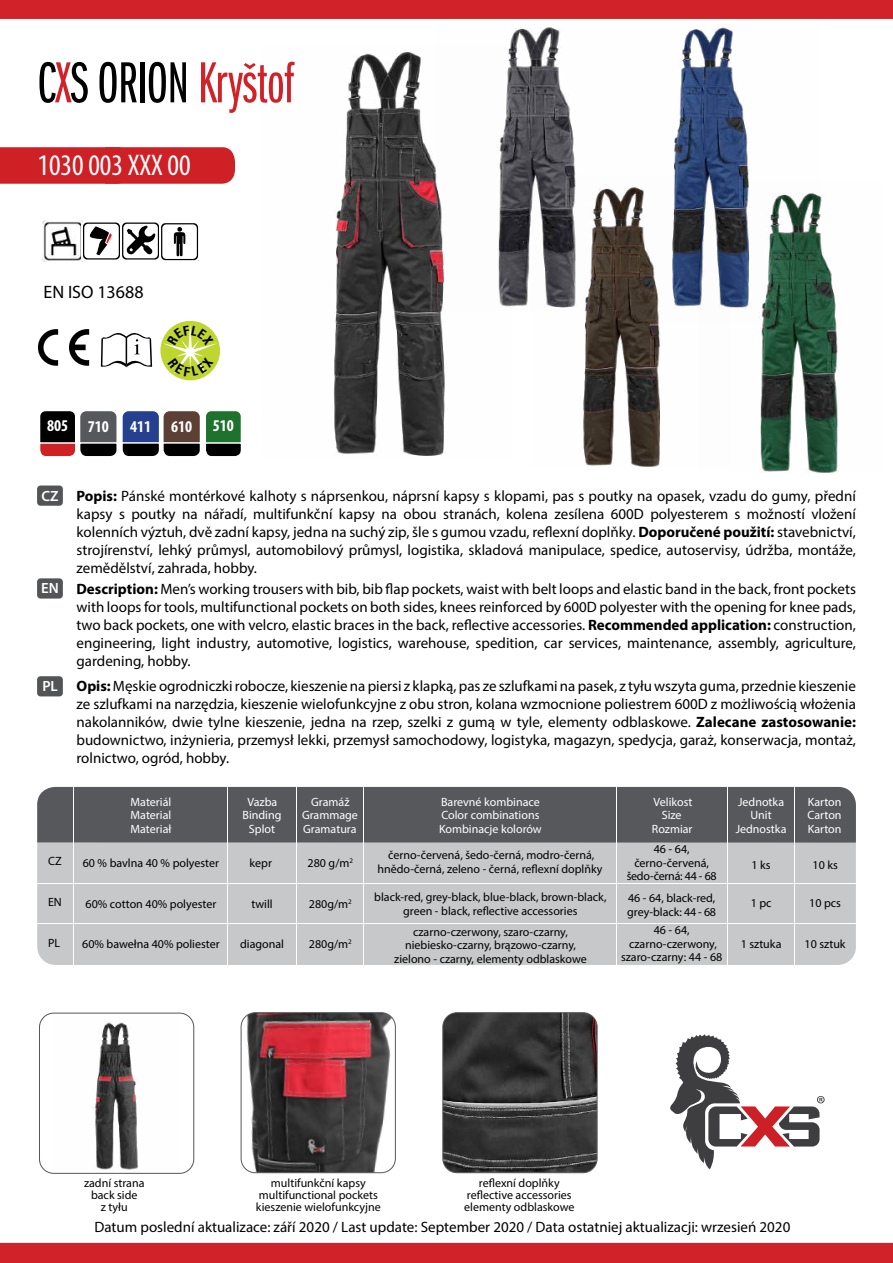
<style>
.page{position:relative;width:893px;height:1263px;background:#fff}
.page>*{position:absolute;margin:0;border:0;box-sizing:border-box;transform-origin:0 0}
.t1{font:60px "Franklin Got Itc DOT Boo Ext Com";letter-spacing:-.01em;color:#d12229}
.t2{font:condensed 30px "Myriad Pro";color:#fff}
.t3{font:18px "Myriad Pro";color:#000}
.t4{font:700 condensed 16.5px "Myriad Pro";color:#fff}
.t5{font:15px/18px "Myriad Pro";color:#000;text-align:justify}
.t6{font:600 14.85px "Myriad Pro";color:#fff}
.t7{font:12px/13.5px "Myriad Pro";color:#000;text-align:center}
.t8{font:12px "Myriad Pro";color:#fff}
.s1{color:#000}
.s2{font-weight:700}
</style>
<div class="page">
<img style="left:674px;top:27px;width:75px;height:155px">
<img style="left:510px;top:27px;width:66px;height:280px">
<div style="left:0;top:147px;width:235px;height:37px;background:#cf2026"></div>
<img style="left:333px;top:44px;width:179px;height:412px">
<img style="left:532px;top:176px;width:198px;height:290px">
<img style="left:699px;top:182px;width:139px;height:290px">
<img style="left:91px;top:1021px;width:47px;height:149px">
<div style="left:39px;top:1012px;width:155px;height:162px;border:1px solid #57585b;border-radius:14px"></div>
<img style="left:241px;top:1013px;width:154px;height:160px">
<div style="left:241px;top:1012px;width:155px;height:161px;border:1px solid #57585b;border-radius:14px"></div>
<img style="left:444px;top:1014px;width:152px;height:159px">
<div style="left:442px;top:1012px;width:156px;height:161px;border:1px solid #57585b;border-radius:14px"></div>
<svg style="left:670px;top:1034px;width:155px;height:135px"></svg>
<div style="left:37px;top:485px;width:26px;height:21px;background:#535456;border-radius:3px"></div>
<div style="left:37px;top:578px;width:26px;height:21px;background:#535456;border-radius:3px"></div>
<div style="left:37px;top:676px;width:26px;height:20px;background:#535456;border-radius:3px"></div>
<div style="left:0;top:0;width:893px;height:19px;background:#d12229"></div>
<div style="left:0;top:1243px;width:893px;height:20px;background:#d12229"></div>
<img style="left:42px;top:221px;width:39px;height:40px">
<svg style="left:81px;top:221px;width:118px;height:41px"></svg>
<div style="left:81px;top:412px;width:35px;height:43px;background:#57585b;border-radius:5px"></div>
<div style="left:80px;top:411px;width:36px;height:45px;border:2px solid #57585b;border-radius:5px"></div>
<div style="left:41px;top:412px;width:33px;height:42px;background:#000;border-radius:4px"></div>
<div style="left:40px;top:411px;width:35px;height:44px;border:2px solid #000;border-radius:4px"></div>
<div style="left:123px;top:412px;width:35px;height:43px;background:#24408e;border-radius:5px"></div>
<div style="left:123px;top:411px;width:36px;height:45px;border:2px solid #24408e;border-radius:5px"></div>
<div style="left:207px;top:412px;width:33px;height:42px;background:#1e722d;border-radius:4px"></div>
<div style="left:206px;top:411px;width:35px;height:44px;border:2px solid #1e722d;border-radius:4px"></div>
<div style="left:164px;top:412px;width:35px;height:43px;background:#5c4036;border-radius:5px"></div>
<div style="left:164px;top:411px;width:36px;height:45px;border:2px solid #5c4036;border-radius:5px"></div>
<svg style="left:40px;top:441px;width:201px;height:15px"></svg>
<svg style="left:101px;top:333px;width:51px;height:34px"></svg>
<svg style="left:38px;top:329px;width:20px;height:37px"></svg>
<svg style="left:69px;top:329px;width:20px;height:37px"></svg>
<div style="left:160px;top:321px;width:60px;height:59px;background:#bed62f;border-radius:50%"></div>
<div style="left:37px;top:787px;width:819px;height:178px;background:#c6c8ca;border-radius:18px"></div>
<div style="left:37px;top:787px;width:819px;height:55px;background:#57585b"></div>
<hr style="left:37px;top:923px;width:819px;height:1px;background:#fff">
<hr style="left:37px;top:883px;width:819px;height:1px;background:#fff">
<hr style="left:73px;top:787px;width:1px;height:178px;background:#fff">
<hr style="left:794px;top:787px;width:1px;height:178px;background:#fff">
<hr style="left:727px;top:787px;width:1px;height:178px;background:#fff">
<hr style="left:363px;top:787px;width:1px;height:178px;background:#fff">
<hr style="left:296px;top:787px;width:1px;height:178px;background:#fff">
<hr style="left:228px;top:787px;width:1px;height:178px;background:#fff">
<hr style="left:616px;top:787px;width:1px;height:178px;background:#fff">
<svg style="left:164px;top:324px;width:53px;height:52px"></svg>
<h1 class="t1" style="left:37px;top:51px;width:258px"><span class="s1">C</span>X<span class="s1">S ORION</span> Kryštof</h1>
<h2 class="t2" style="left:38px;top:147px;width:155px">1030 003 XXX 00</h2>
<p class="t3" style="left:43px;top:281px;width:102px">EN ISO 13688</p>
<p class="t4" style="left:47px;top:416px;width:63px">805 710</p>
<p class="t4" style="left:130px;top:416px;width:105px">411 610 510</p>
<p class="t6" style="left:42px;top:486px;width:19px">CZ</p>
<p class="t6" style="left:41px;top:579px;width:19px">EN</p>
<p class="t6" style="left:42px;top:677px;width:17px">PL</p>
<p class="t7" style="left:48px;top:854px;width:15px">CZ</p>
<p class="t7" style="left:48px;top:895px;width:15px">EN</p>
<p class="t7" style="left:48px;top:935px;width:14px">PL</p>
<p class="t5" style="left:77px;top:486px;width:781px"><span class="s2">Popis:</span> Pánské montérkové kalhoty s náprsenkou, náprsní kapsy s klopami, pas s poutky na opasek, vzadu do gumy, přední kapsy s poutky na nářadí, multifunkční kapsy na obou stranách, kolena zesílena 600D polyesterem s možností vložení kolenních výztuh, dvě zadní kapsy, jedna na suchý zip, šle s gumou vzadu, reflexní doplňky. <span class="s2">Doporučené použití:</span> stavebnictví, strojírenství, lehký průmysl, automobilový průmysl, logistika, skladová manipulace, spedice, autoservisy, údržba, montáže, zemědělství, zahrada, hobby.</p>
<p class="t5" style="left:77px;top:579px;width:781px"><span class="s2">Description:</span> Men’s working trousers with bib, bib flap pockets, waist with belt loops and elastic band in the back, front pockets with loops for tools, multifunctional pockets on both sides, knees reinforced by 600D polyester with the opening for knee pads, two back pockets, one with velcro, elastic braces in the back, reflective accessories. <span class="s2">Recommended application:</span> construction, engineering, light industry, automotive, logistics, warehouse, spedition, car services, maintenance, assembly, agriculture, gardening, hobby.</p>
<p class="t5" style="left:77px;top:677px;width:781px"><span class="s2">Opis:</span> Męskie ogrodniczki robocze, kieszenie na piersi z klapką, pas ze szlufkami na pasek, z tyłu wszyta guma, przednie kieszenie ze szlufkami na narzędzia, kieszenie wielofunkcyjne z obu stron, kolana wzmocnione poliestrem 600D z możliwością włożenia nakolanników, dwie tylne kieszenie, jedna na rzep, szelki z gumą w tyle, elementy odblaskowe. <span class="s2">Zalecane zastosowanie: </span>budownictwo, inżynieria, przemysł lekki, przemysł samochodowy, logistyka, magazyn, spedycja, garaż, konserwacja, montaż, rolnictwo, ogród, hobby.</p>
<p class="t8" style="left:131px;top:794px;width:42px">Materiál</p>
<p class="t8" style="left:131px;top:808px;width:42px">Material</p>
<p class="t8" style="left:131px;top:822px;width:42px">Materiał</p>
<p class="t7" style="left:83px;top:856px;width:138px">60 % bavlna 40 % polyester</p>
<p class="t7" style="left:86px;top:897px;width:132px">60% cotton 40% polyester</p>
<p class="t7" style="left:82px;top:937px;width:139px">60% bawełna 40% poliester</p>
<p class="t8" style="left:247px;top:794px;width:31px">Vazba</p>
<p class="t8" style="left:249px;top:821px;width:28px">Splot</p>
<p class="t8" style="left:243px;top:808px;width:40px">Binding</p>
<p class="t7" style="left:250px;top:856px;width:24px">kepr</p>
<p class="t7" style="left:251px;top:897px;width:23px">twill</p>
<p class="t7" style="left:240px;top:937px;width:45px">diagonal</p>
<p class="t8" style="left:311px;top:794px;width:40px">Gramáž</p>
<p class="t8" style="left:303px;top:821px;width:55px">Gramatura</p>
<p class="t8" style="left:302px;top:808px;width:57px">Grammage</p>
<p class="t7" style="left:308px;top:856px;width:47px">280 g/m<sup>2</sup></p>
<p class="t7" style="left:309px;top:897px;width:44px">280g/m<sup>2</sup></p>
<p class="t7" style="left:309px;top:937px;width:44px">280g/m<sup>2</sup></p>
<p class="t8" style="left:441px;top:794px;width:100px">Barevné kombinace</p>
<p class="t8" style="left:439px;top:821px;width:104px">Kombinacje kolorów</p>
<p class="t8" style="left:441px;top:808px;width:100px">Color combinations</p>
<p class="t7" style="left:377px;top:848px;width:226px">černo-červená, šedo-černá, modro-černá, hnědo-černá, zeleno - černá, reflexní doplňky</p>
<p class="t7" style="left:374px;top:890px;width:234px">black-red, grey-black, blue-black, brown-black, green - black, reflective accessories</p>
<p class="t7" style="left:394px;top:925px;width:194px">czarno-czerwony, szaro-czarny, niebiesko-czarny, brązowo-czarny, zielono - czarny, elementy odblaskowe</p>
<p class="t8" style="left:654px;top:794px;width:40px">Velikost</p>
<p class="t8" style="left:652px;top:821px;width:42px">Rozmiar</p>
<p class="t8" style="left:662px;top:808px;width:21px">Size</p>
<p class="t7" style="left:627px;top:842px;width:92px">46 - 64, černo-červená, šedo-černá: 44 - 68</p>
<p class="t7" style="left:627px;top:891px;width:90px;text-align:left">46 - 64, black-red, grey-black: 44 - 68</p>
<p class="t7" style="left:621px;top:923px;width:103px">46 - 64, czarno-czerwony, szaro-czarny: 44 - 68</p>
<p class="t8" style="left:738px;top:794px;width:48px">Jednotka</p>
<p class="t8" style="left:736px;top:821px;width:52px">Jednostka</p>
<p class="t8" style="left:750px;top:808px;width:23px">Unit</p>
<p class="t7" style="left:752px;top:858px;width:21px">1 ks</p>
<p class="t7" style="left:751px;top:896px;width:22px">1 pc</p>
<p class="t7" style="left:741px;top:937px;width:42px">1 sztuka</p>
<p class="t8" style="left:808px;top:794px;width:35px">Karton</p>
<p class="t8" style="left:808px;top:821px;width:35px">Karton</p>
<p class="t8" style="left:808px;top:808px;width:36px">Carton</p>
<p class="t7" style="left:812px;top:858px;width:27px">10 ks</p>
<p class="t7" style="left:809px;top:896px;width:33px">10 pcs</p>
<p class="t7" style="left:805px;top:937px;width:42px">10 sztuk</p>
<p class="t7" style="left:84px;top:1177px;width:62px;line-height:12px">zadní strana back side<br>z tyłu</p>
<p class="t7" style="left:256px;top:1177px;width:126px;line-height:12px">multifunkční kapsy multifunctional pockets kieszenie wielofunkcyjne</p>
<p class="t7" style="left:464px;top:1177px;width:112px;line-height:12px">reflexní doplňky reflective accessories elementy odblaskowe</p>
<p class="t5" style="left:94px;top:1218px;width:697px">Datum poslední aktualizace: září 2020 / Last update: September 2020 / Data ostatniej aktualizacji: wrzesień 2020</p>
</div>
